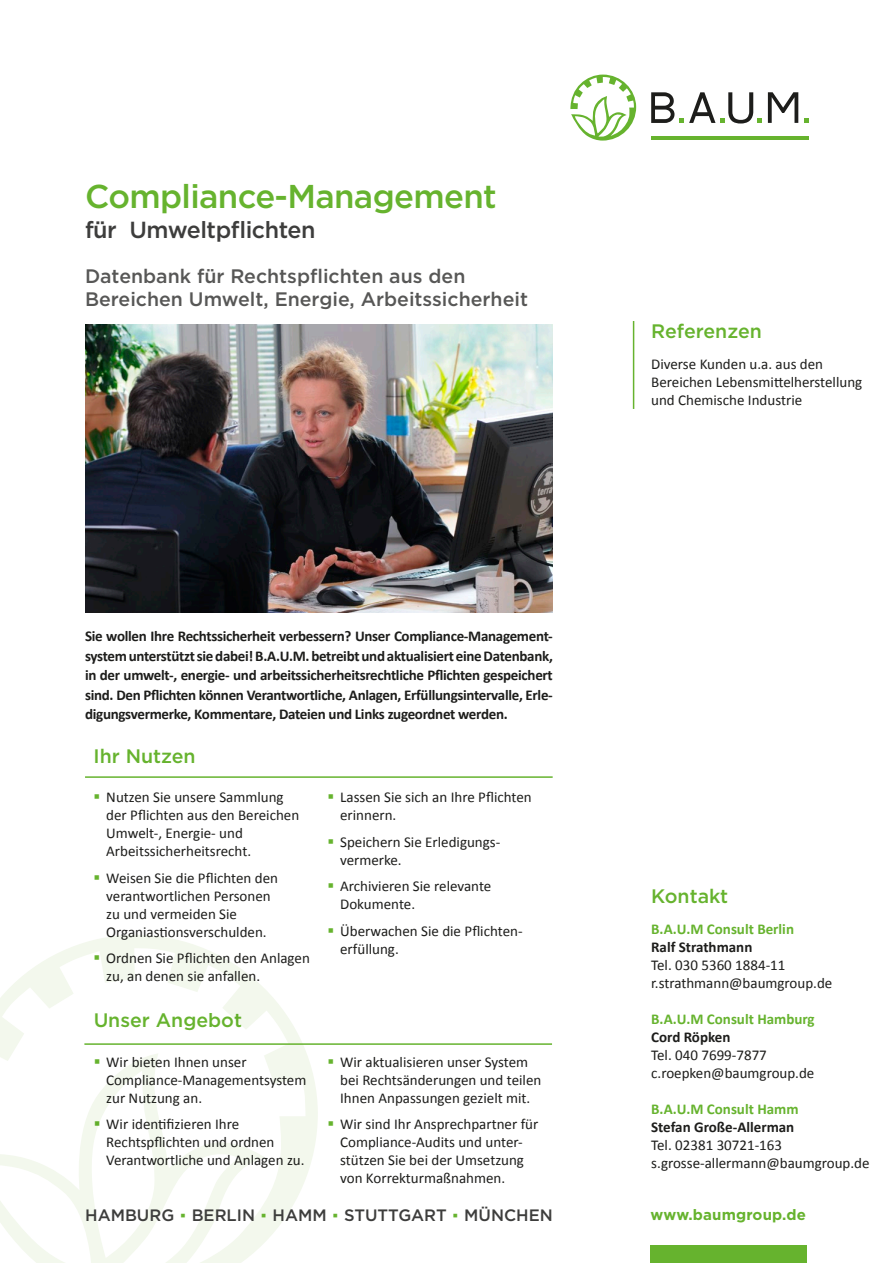
<style>
.page{position:relative;width:893px;height:1263px;background:#fff}
.page>*{position:absolute;margin:0;border:0;box-sizing:border-box;transform-origin:0 0}
._01_Head_Artikel{font:500 33px "Gotham";letter-spacing:-.02em;color:#66b32e}
._01_Head_Artikel-2{font:500 23.25px "Gotham";letter-spacing:-.02em;color:#3d3d3c}
._01_Subhead{font:500 19.5px/23.4px "Gotham";color:#575756}
.HeadBox{font:500 19.5px "Gotham";color:#66b32e}
.t1{font:500 16.5px "Gotham";color:#3d3d3c}
.Referenzen{font:15px/18px "Calibri";color:#1d1d1b}
._02_Intro{font:700 15px/19.5px "Calibri";letter-spacing:-.02em;color:#1d1d1b;text-align:justify}
.Ansprechpartner{font:15px/18px "Calibri";color:#1d1d1b}
.Ansprechpartner-2{font:700 15px "Calibri";color:#66b32e}
.Ansprechpartner-3{font:700 15px/18px "Calibri";color:#1d1d1b}
.t2{font:700 15px "Gotham";letter-spacing:.01em;color:#66b32e}
.s1{font-family:"Calibri";font-weight:700;color:#66b32e}
.s2{font-weight:700}
.s3{font-weight:400}
</style>
<div class="page">
<svg style="left:0;top:935px;width:318px;height:328px"></svg>
<div style="left:651px;top:1245px;width:156px;height:18px;background:#66b32e"></div>
<hr style="left:651px;top:136px;width:158px;height:4px;background:#66b32e">
<svg style="left:570px;top:75px;width:66px;height:66px"></svg>
<svg style="left:651px;top:92px;width:32px;height:31px"></svg>
<svg style="left:768px;top:92px;width:30px;height:31px"></svg>
<svg style="left:804px;top:119px;width:4px;height:4px"></svg>
<svg style="left:689px;top:92px;width:73px;height:32px"></svg>
<hr style="left:633px;top:321px;width:1px;height:88px;background:#66b32e">
<hr style="left:85px;top:776px;width:468px;height:2px;background:#66b32e">
<hr style="left:84px;top:1043px;width:468px;height:2px;background:#66b32e">
<img style="left:86px;top:324px;width:467px;height:288px">
<svg style="left:95px;top:1059px;width:4px;height:4px"></svg>
<svg style="left:95px;top:1121px;width:4px;height:5px"></svg>
<svg style="left:95px;top:955px;width:4px;height:5px"></svg>
<p class="_01_Head_Artikel" style="left:85px;top:175px;width:413px">Compliance-Management</p>
<p class="_01_Head_Artikel-2" style="left:85px;top:215px;width:232px">für Umweltpflichten</p>
<p class="_01_Subhead" style="left:85px;top:264px;width:444px">Datenbank für Rechtspflichten aus den<br>Bereichen Umwelt, Energie, Arbeitssicherheit</p>
<p class="_02_Intro" style="left:85px;top:627px;width:469px">Sie wollen Ihre Rechtssicherheit verbessern? Unser Compliance-Management&shy;system unterstützt sie dabei! B.A.U.M. betreibt und aktualisiert eine Datenbank, in der umwelt-, energie- und arbeitssicherheitsrechtliche Pflichten gespeichert sind. Den Pflichten können Verantwortliche, Anlagen, Erfüllungsintervalle, Erle&shy;digungsvermerke, Kommentare, Dateien und Links zugeordnet werden.</p>
<p class="HeadBox" style="left:94px;top:743px;width:104px">Ihr Nutzen</p>
<p class="Referenzen" style="left:106px;top:788px;width:194px">Nutzen Sie unsere Sammlung der Pflichten aus den Bereichen<br>Umwelt-, Energie- und<br>Arbeitssicherheitsrecht.</p>
<p class="Referenzen" style="left:106px;top:869px;width:173px">Weisen Sie die Pflichten den verantwortlichen Personen zu und vermeiden Sie<br>Organiastionsverschulden.</p>
<p class="Referenzen" style="left:106px;top:949px;width:205px">Ordnen Sie Pflichten den Anlagen zu, an denen sie anfallen.</p>
<h3 class="HeadBox" style="left:94px;top:1007px;width:150px">Unser Angebot</h3>
<p class="Referenzen" style="left:106px;top:1052px;width:202px">Wir bieten Ihnen unser<br>Compliance-Managementsystem zur Nutzung an.</p>
<p class="Referenzen" style="left:106px;top:1115px;width:200px">Wir identifizieren Ihre<br>Rechtspflichten und ordnen<br>Verantwortliche und Anlagen zu.</p>
<p class="Referenzen" style="left:340px;top:788px;width:193px">Lassen Sie sich an Ihre Pflichten erinnern.</p>
<p class="Referenzen" style="left:340px;top:833px;width:162px">Speichern Sie Erledigungs&shy;vermerke.</p>
<p class="Referenzen" style="left:340px;top:877px;width:153px">Archivieren Sie relevante<br>Dokumente.</p>
<p class="Referenzen" style="left:340px;top:922px;width:184px">Überwachen Sie die Pflichten&shy;erfüllung.</p>
<p class="Referenzen" style="left:340px;top:1052px;width:203px">Wir aktualisieren unser System bei Rechtsänderungen und teilen<br>Ihnen Anpassungen gezielt mit.</p>
<p class="Referenzen" style="left:340px;top:1115px;width:200px">Wir sind Ihr Ansprechpartner für<br>Compliance-Audits und unter&shy;stützen Sie bei der Umsetzung von Korrekturmaßnahmen.</p>
<p class="t1" style="left:85px;top:1204px;width:469px">HAMBURG <span class="s1">▪</span> BERLIN <span class="s1">▪</span> HAMM <span class="s1">▪</span> STUTTGART <span class="s1">▪</span> MÜNCHEN</p>
<p class="HeadBox" style="left:651px;top:318px;width:112px">Referenzen</p>
<p class="Referenzen" style="left:651px;top:355px;width:213px">Diverse Kunden u.a. aus den<br>Bereichen Lebensmittelherstellung und Chemische Industrie</p>
<p class="HeadBox" style="left:651px;top:883px;width:79px">Kontakt</p>
<p class="Ansprechpartner-2" style="left:651px;top:919px;width:144px">B.A.U.M Consult Berlin</p>
<p class="Ansprechpartner" style="left:651px;top:938px;width:136px"><span class="s2">Ralf Strathmann<br></span>Tel. 030 5360 1884-11</p>
<p class="Ansprechpartner" style="left:651px;top:974px;width:183px">r.strathmann@baumgroup.de</p>
<p class="Ansprechpartner-2" style="left:651px;top:1009px;width:165px">B.A.U.M Consult Hamburg</p>
<p class="Ansprechpartner" style="left:651px;top:1028px;width:117px"><span class="s2">Cord Röpken<br></span>Tel. 040 7699-7877</p>
<p class="Ansprechpartner" style="left:651px;top:1064px;width:165px">c.roepken@baumgroup.de</p>
<p class="Ansprechpartner-2" style="left:651px;top:1099px;width:149px">B.A.U.M Consult Hamm</p>
<p class="Ansprechpartner-3" style="left:651px;top:1118px;width:145px">Stefan Große-Allerman<br><span class="s3">Tel. 02381 30721-163</span></p>
<p class="Ansprechpartner" style="left:651px;top:1154px;width:220px">s.grosse-allermann@baumgroup.de</p>
<p class="t2" style="left:651px;top:1205px;width:157px">www.baumgroup.de</p>
</div>
